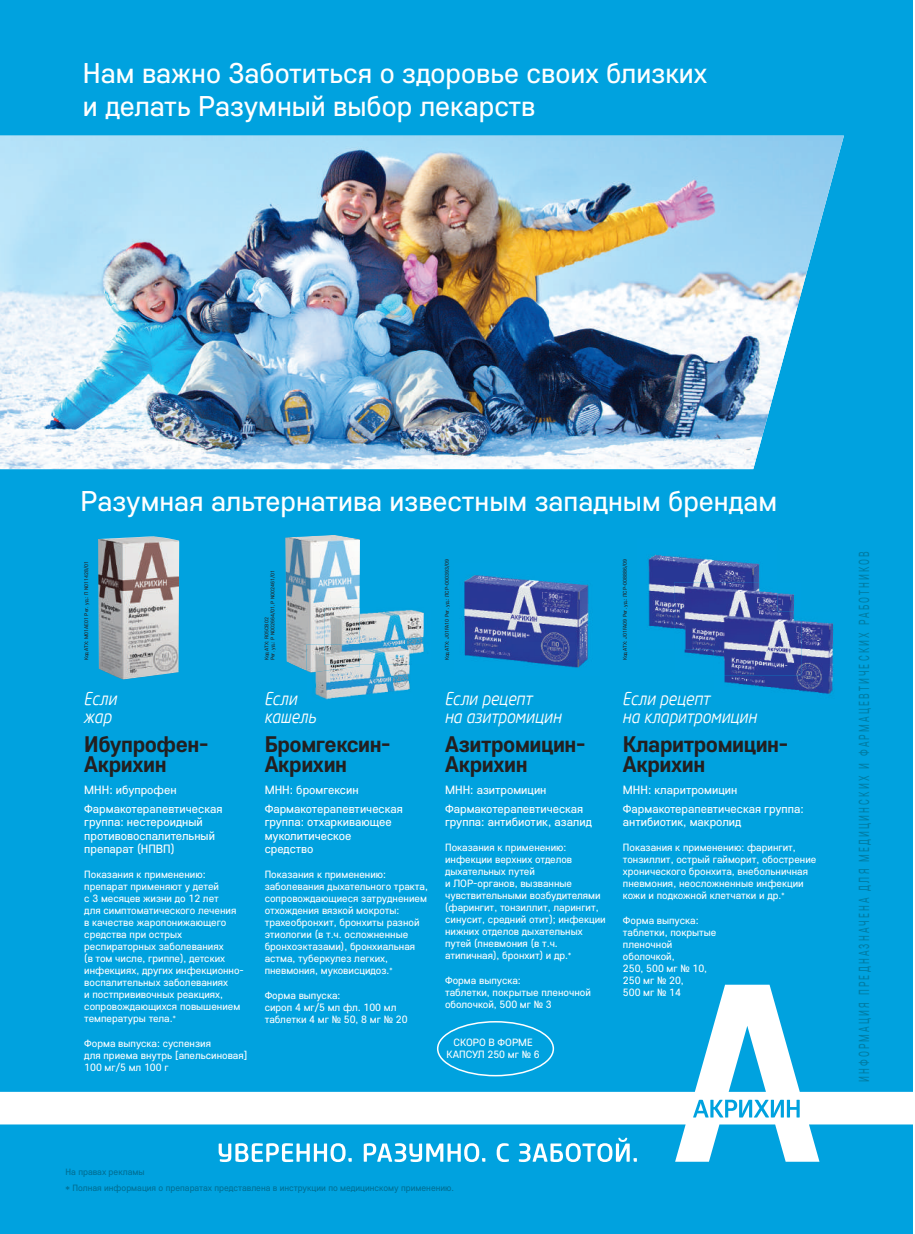
<style>
.page{position:relative;width:915px;height:1234px;background:#fff}
.page>*{position:absolute;margin:0;border:0;box-sizing:border-box;transform-origin:0 0}
.t1{font:28.5px/33px "Core Sans E 45";color:#fff}
.t2{font:700 22.5px/20.1px "Core Sans E 65";letter-spacing:-.02em;color:#231f20}
.t3{font:italic 300 18.3px/18.3px "Core Sans M37 Cn";letter-spacing:-.005em;color:#fff}
.t4{font:14.55px "Core Sans E 45";letter-spacing:.24em;color:#007ca4;scale:.63 1}
.t5{font:12px/18.9px "Core Sans E 45";color:#fff}
.t6{font:10.5px/12px "Core Sans E 45";color:#fff}
.t7{font:9.15px/16px "Core Sans E 45";color:#006e93}
.t8{font:5.25px/6px "Core Sans E 45";color:#231f20}
</style>
<div class="page">
<div style="left:0;top:0;width:912px;height:1233px;background:#00a2df"></div>
<svg style="left:0;top:984px;width:913px;height:177px"></svg>
<svg style="left:692px;top:1099px;width:107px;height:18px"></svg>
<svg style="left:218px;top:1142px;width:133px;height:19px"></svg>
<svg style="left:363px;top:1142px;width:122px;height:19px"></svg>
<svg style="left:496px;top:1142px;width:12px;height:19px"></svg>
<svg style="left:518px;top:1137px;width:118px;height:24px"></svg>
<img style="left:0;top:136px;width:843px;height:333px">
<img style="left:98px;top:536px;width:81px;height:143px">
<img style="left:648px;top:554px;width:112px;height:75px">
<img style="left:684px;top:592px;width:110px;height:64px">
<img style="left:674px;top:582px;width:103px;height:67px">
<img style="left:724px;top:621px;width:110px;height:73px">
<img style="left:713px;top:611px;width:88px;height:64px">
<img style="left:713px;top:611px;width:64px;height:38px">
<img style="left:285px;top:535px;width:75px;height:135px">
<img style="left:359px;top:607px;width:65px;height:47px">
<img style="left:324px;top:607px;width:35px;height:37px">
<img style="left:310px;top:664px;width:100px;height:36px">
<img style="left:306px;top:644px;width:53px;height:28px">
<img style="left:324px;top:644px;width:89px;height:20px">
<div style="left:437px;top:1020px;width:117px;height:56px;border:2px solid #fff;border-radius:50%"></div>
<img style="left:464px;top:575px;width:125px;height:93px">
<h1 class="t1" style="left:83px;top:56px;width:625px">Нам важно Заботиться о здоровье своих близких и делать Разумный выбор лекарств</h1>
<h1 class="t1" style="left:81px;top:484px;width:697px">Разумная альтернатива известным западным брендам</h1>
<p class="t8" style="left:83px;top:660px;width:101px;rotate:-90deg">Код АТХ: М01АЕ01 Рег. уд.: П N011428/01</p>
<p class="t8" style="left:263px;top:660px;width:92px;rotate:-90deg">Код АТХ: R05CB02<br>Рег. уд.: P N002664/01, Р N002461/01</p>
<p class="t8" style="left:444px;top:660px;width:103px;rotate:-90deg">Код АТХ: J01FA10 Рег. уд.: ЛСР-000393/09</p>
<p class="t8" style="left:621px;top:660px;width:103px;rotate:-90deg">Код АТХ: J01FA09 Рег. уд.: ЛСР-008886/09</p>
<h3 class="t3" style="left:84px;top:690px;width:35px">Если жар</h3>
<h2 class="t2" style="left:84px;top:733px;width:126px">Ибупрофен-<br>Акрихин</h2>
<p class="t5" style="left:84px;top:780px;width:140px">МНН: ибупрофен<br>Фармакотерапевтическая</p>
<p class="t5" style="left:84px;top:815px;width:132px;line-height:13.5px">группа: нестероидный противовоспалительный препарат (НПВП)</p>
<p class="t6" style="left:84px;top:868px;width:161px">Показания к применению: препарат применяют у детей<br>с 3 месяцев жизни до 12 лет<br>для симптоматического лечения в качестве жаропонижающего средства при острых респираторных заболеваниях<br>(в том числе, гриппе), детских инфекциях, других инфекционно&shy;воспалительных заболеваниях<br>и постпрививочных реакциях, сопровождающихся повышением температуры тела.<sup>*</sup></p>
<p class="t6" style="left:84px;top:1037px;width:164px">Форма выпуска: суспензия<br>для приема внутрь [апельсиновая]<br>100 мг/5 мл 100 г</p>
<h3 class="t3" style="left:264px;top:690px;width:54px">Если кашель</h3>
<h2 class="t2" style="left:264px;top:733px;width:127px">Бромгексин-<br>Акрихин</h2>
<p class="t5" style="left:264px;top:780px;width:140px">МНН: бромгексин<br>Фармакотерапевтическая</p>
<p class="t5" style="left:264px;top:815px;width:128px;line-height:13.5px">группа: отхаркивающее муколитическое средство</p>
<p class="t6" style="left:264px;top:868px;width:165px">Показания к применению: заболевания дыхательного тракта, сопровождающиеся затруднением отхождения вязкой мокроты: трахеобронхит, бронхиты разной этиологии (в т.ч. осложненные бронхоэктазами), бронхиальная астма, туберкулез легких, пневмония, муковисцидоз.<sup>*</sup></p>
<p class="t6" style="left:264px;top:989px;width:144px">Форма выпуска:<br>сироп 4 мг/5 мл фл. 100 мл таблетки 4 мг № 50, 8 мг № 20</p>
<h3 class="t3" style="left:445px;top:690px;width:118px">Если рецепт<br>на азитромицин</h3>
<h2 class="t2" style="left:445px;top:733px;width:142px">Азитромицин-<br>Акрихин</h2>
<p class="t5" style="left:445px;top:780px;width:140px">МНН: азитромицин<br>Фармакотерапевтическая</p>
<p class="t5" style="left:445px;top:812px;width:148px">группа: антибиотик, азалид</p>
<p class="t6" style="left:445px;top:841px;width:162px">Показания к применению: инфекции верхних отделов дыхательных путей<br>и ЛОР-органов, вызванные чувствительными возбудителями (фарингит, тонзиллит, ларингит, синусит, средний отит); инфекции нижних отделов дыхательных путей (пневмония (в т.ч. атипичная), бронхит) и др.<sup>*</sup></p>
<p class="t6" style="left:445px;top:974px;width:147px">Форма выпуска:<br>таблетки, покрытые пленочной оболочкой, 500 мг № 3</p>
<p class="t6" style="left:446px;top:1036px;width:95px;text-align:center">СКОРО В ФОРМЕ<br>КАПСУЛ 250 мг № 6</p>
<h3 class="t3" style="left:622px;top:690px;width:136px">Если рецепт<br>на кларитромицин</h3>
<h2 class="t2" style="left:622px;top:733px;width:167px">Кларитромицин-<br>Акрихин</h2>
<p class="t5" style="left:622px;top:780px;width:182px">МНН: кларитромицин<br>Фармакотерапевтическая группа:</p>
<p class="t5" style="left:622px;top:812px;width:120px">антибиотик, макролид</p>
<p class="t6" style="left:622px;top:841px;width:195px">Показания к применению: фарингит, тонзиллит, острый гайморит, обострение хронического бронхита, внебольничная пневмония, неосложненные инфекции кожи и подкожной клетчатки и др.<sup>*</sup></p>
<p class="t6" style="left:622px;top:914px;width:95px">Форма выпуска: таблетки, покрытые пленочной оболочкой,<br>250, 500 мг № 10,<br>250 мг № 20,<br>500 мг № 14</p>
<p class="t7" style="left:65px;top:1163px;width:390px">На правах рекламы<br>* Полная информация о препаратах представлена в инструкции по медицинскому применению.</p>
<h3 class="t4" style="left:855px;top:1081px;width:844px;rotate:-90deg">ИНФОРМАЦИЯ ПРЕДНАЗНАЧЕНА ДЛЯ МЕДИЦИНСКИХ И ФАРМАЦЕВТИЧЕСКИХ РАБОТНИКОВ</h3>
</div>
